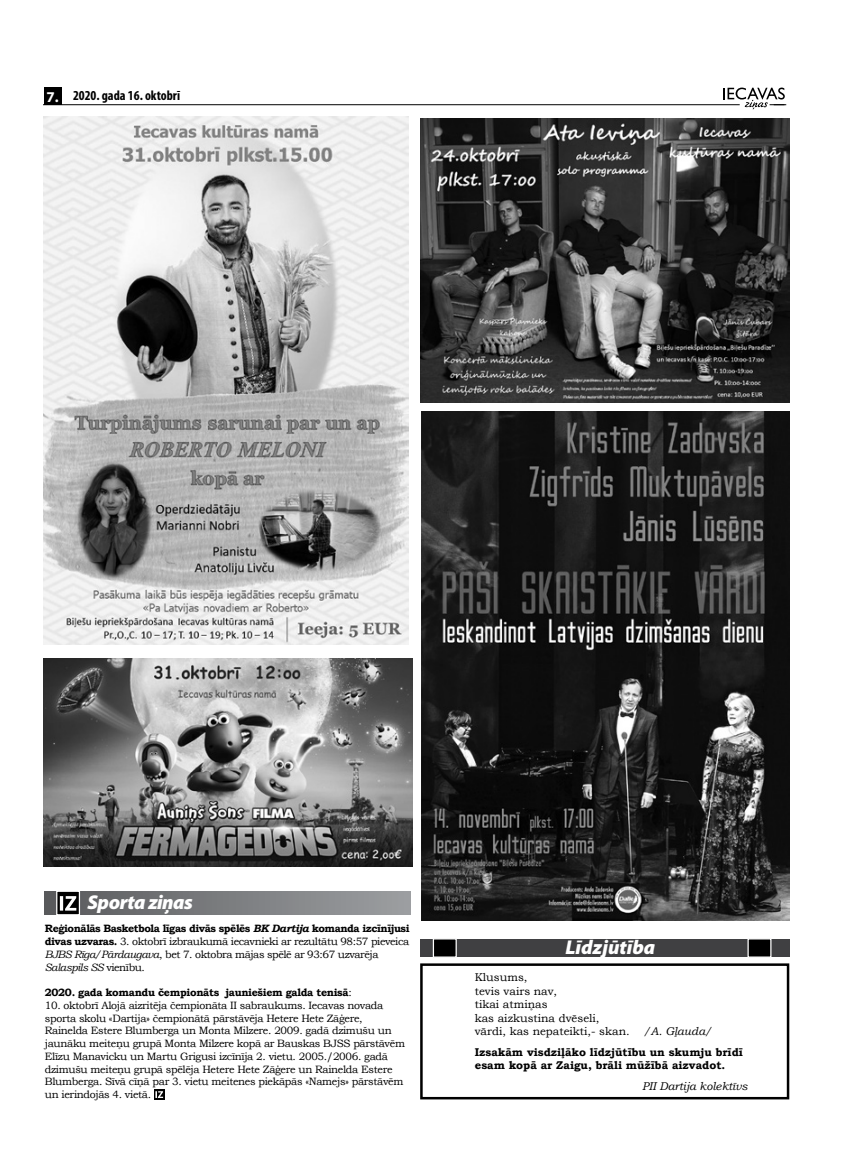
<style>
.page{position:relative;width:851px;height:1170px;background:#fff}
.page>*{position:absolute;margin:0;border:0;box-sizing:border-box;transform-origin:0 0}
.t1{font:italic 900 20px "Myriad Pro";letter-spacing:-.025em;color:#fff}
.t2{font:italic 900 20px "Myriad Pro";color:#fff}
.t3{font:700 condensed 13.75px "Myriad Pro";color:#000}
.t4{font:11.25px/13.5px "Bookman Old Style";color:#000}
.t5{font:700 11.25px/13.5px "Bookman Old Style";color:#000}
.t6{font:italic 11.25px "Bookman Old Style";color:#000}
.t7{font:10.62px/12.8px "Bookman Old Style";letter-spacing:-.03em;color:#000}
.t8{font:700 10.62px "Bookman Old Style";letter-spacing:-.03em;color:#000}
.s1{font-stretch:normal;font-size:15px;color:#fff}
.s2{font-weight:700}
.s3{font-weight:700;font-style:italic}
.s4{font-style:italic}
.s5{font-weight:400}
</style>
<div class="page">
<hr style="left:44px;top:104px;width:695px;height:1px;background:#000">
<div style="left:44px;top:87px;width:17px;height:18px;background:#000"></div>
<svg style="left:723px;top:88px;width:63px;height:22px"></svg>
<svg style="left:154px;top:1089px;width:10px;height:10px"></svg>
<svg style="left:155px;top:1091px;width:8px;height:6px"></svg>
<div style="left:45px;top:891px;width:365px;height:23px;background:linear-gradient(to right,#595a5d,#9c9fa2)"></div>
<svg style="left:55px;top:891px;width:26px;height:24px"></svg>
<img style="left:421px;top:412px;width:368px;height:507px">
<div style="left:420px;top:963px;width:369px;height:136px;border:2px solid #000"></div>
<div style="left:420px;top:939px;width:369px;height:17px;background:#404042"></div>
<svg style="left:432px;top:939px;width:25px;height:18px"></svg>
<svg style="left:746px;top:939px;width:26px;height:18px"></svg>
<img style="left:421px;top:118px;width:368px;height:285px">
<img style="left:44px;top:658px;width:368px;height:208px">
<img style="left:44px;top:117px;width:365px;height:527px">
<p class="t3" style="left:46px;top:87px;width:135px"><span class="s1">7.</span> 2020. gada 16. oktobrī</p>
<h1 class="t1" style="left:87px;top:891px;width:107px">Sporta ziņas</h1>
<p class="t7" style="left:45px;top:922px;width:366px"><span class="s2">Reģionālās Basketbola līgas divās spēlēs</span> <span class="s3">BK Dartija</span> <span class="s2">komanda izcīnījusi divas uzvaras.</span> 3. oktobrī izbraukumā iecavnieki ar rezultātu 98:57 pieveica <span class="s4">BJBS Rīga/Pārdaugava</span>, bet 7. oktobra mājas spēlē ar 93:67 uzvarēja <span class="s4">Salaspils SS</span> vienību.</p>
<p class="t8" style="left:45px;top:984px;width:308px">2020. gada komandu čempionāts jauniešiem galda tenisā<span class="s5">:</span></p>
<p class="t7" style="left:45px;top:998px;width:361px">10. oktobrī Alojā aizritēja čempionāta II sabraukums. Iecavas novada sporta skolu «Dartija» čempionātā pārstāvēja Hetere Hete Zāģere, Rainelda Estere Blumberga un Monta Milzere. 2009. gadā dzimušu un jaunāku meiteņu grupā Monta Milzere kopā ar Bauskas BJSS pārstāvēm Elīzu Manavicku un Martu Grigusi izcīnīja 2. vietu. 2005./2006. gadā dzimušu meiteņu grupā spēlēja Hetere Hete Zāģere un Rainelda Estere Blumberga. Sīvā cīņā par 3. vietu meitenes piekāpās «Namejs» pārstāvēm un ierindojās 4. vietā.</p>
<h1 class="t2" style="left:565px;top:936px;width:91px">Līdzjūtība</h1>
<p class="t4" style="left:474px;top:970px;width:156px">Klusums,<br>tevis vairs nav,<br>tikai atmiņas<br>kas aizkustina dvēseli, vārdi, kas nepateikti,- skan.</p>
<p class="t6" style="left:644px;top:1023px;width:69px">/A. Gļauda/</p>
<p class="t5" style="left:474px;top:1044px;width:269px">Izsakām visdziļāko līdzjūtību un skumju brīdī esam kopā ar Zaigu, brāli mūžībā aizvadot.</p>
<p class="t6" style="left:642px;top:1078px;width:107px">PII Dartija kolektīvs</p>
</div>
